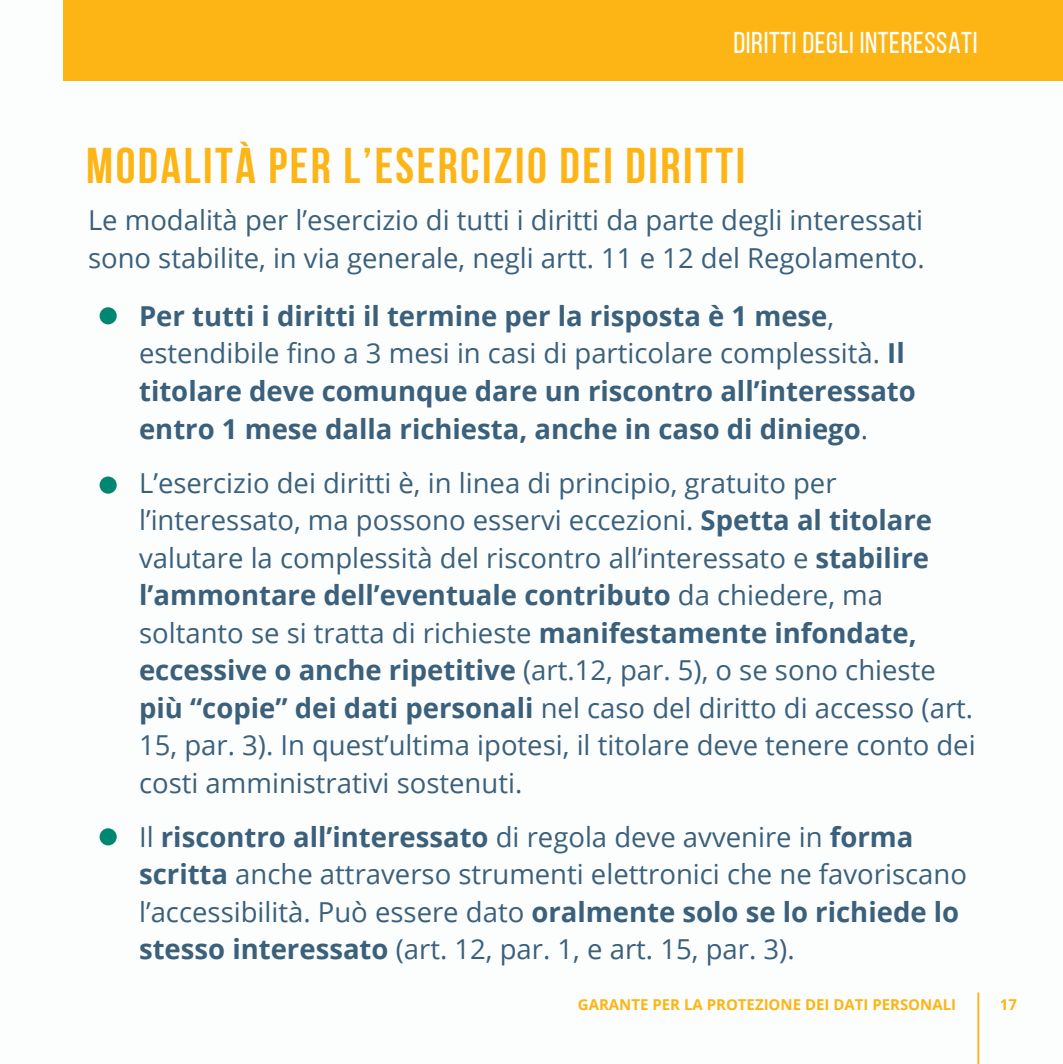
<style>
.page{position:relative;width:1063px;height:1064px;background:#fff}
.page>*{position:absolute;margin:0;border:0;box-sizing:border-box;transform-origin:0 0}
.t1{font:700 50px "Bebas Neue";letter-spacing:.05em;color:#fcb514}
.t2{font:30px "Bebas Neue";letter-spacing:.02em;color:#fff}
.t3{font:27.5px/37.5px "Open Sans";color:#3a607c}
.t4{font:700 27.5px/37.5px "Open Sans";color:#3a607c}
.t5{font:700 15px "Open Sans";color:#fcb514}
.s1{font-weight:400}
.s2{font-weight:700}
</style>
<div class="page">
<div style="left:100px;top:307px;width:17px;height:17px;background:#008772;border-radius:50%"></div>
<div style="left:100px;top:476px;width:17px;height:17px;background:#008772;border-radius:50%"></div>
<div style="left:100px;top:828px;width:17px;height:17px;background:#008772;border-radius:50%"></div>
<div style="left:63px;top:0;width:999px;height:80px;background:#fcb514"></div>
<hr style="left:977px;top:992px;width:2px;height:70px;background:#fcb514">
<p class="t2" style="left:733px;top:31px;width:245px">DIRITTI DEGLI INTERESSATI</p>
<h1 class="t1" style="left:86px;top:146px;width:660px">MODALITÀ PER L’ESERCIZIO DEI DIRITTI</h1>
<p class="t3" style="left:88px;top:201px;width:838px">Le modalità per l’esercizio di tutti i diritti da parte degli interessati sono stabilite, in via generale, negli artt. 11 e 12 del Regolamento.</p>
<p class="t4" style="left:139px;top:296px;width:778px">Per tutti i diritti il termine per la risposta è 1 mese<span class="s1">, estendibile fino a 3 mesi in casi di particolare complessità.</span> Il titolare deve comunque dare un riscontro all’interessato entro 1 mese dalla richiesta, anche in caso di diniego<span class="s1">.</span></p>
<p class="t3" style="left:139px;top:463px;width:838px">L’esercizio dei diritti è, in linea di principio, gratuito per l’interessato, ma possono esservi eccezioni. <span class="s2">Spetta al titolare </span>valutare la complessità del riscontro all’interessato e <span class="s2">stabilire l’ammontare dell’eventuale contributo</span> da chiedere, ma soltanto se si tratta di richieste <span class="s2">manifestamente infondate, eccessive o anche ripetitive</span> (art.12, par. 5), o se sono chieste <span class="s2">più “copie” dei dati personali</span> nel caso del diritto di accesso (art.<br>15, par. 3). In quest’ultima ipotesi, il titolare deve tenere conto dei costi amministrativi sostenuti.</p>
<p class="t3" style="left:139px;top:817px;width:829px">Il <span class="s2">riscontro all’interessato</span> di regola deve avvenire in <span class="s2">forma scritta</span> anche attraverso strumenti elettronici che ne favoriscano l’accessibilità. Può essere dato <span class="s2">oralmente solo se lo richiede lo stesso interessato</span> (art. 12, par. 1, e art. 15, par. 3).</p>
<p class="t5" style="left:578px;top:993px;width:380px">GARANTE PER LA PROTEZIONE DEI DATI PERSONALI</p>
<p class="t5" style="left:1000px;top:993px;width:19px">17</p>
</div>
